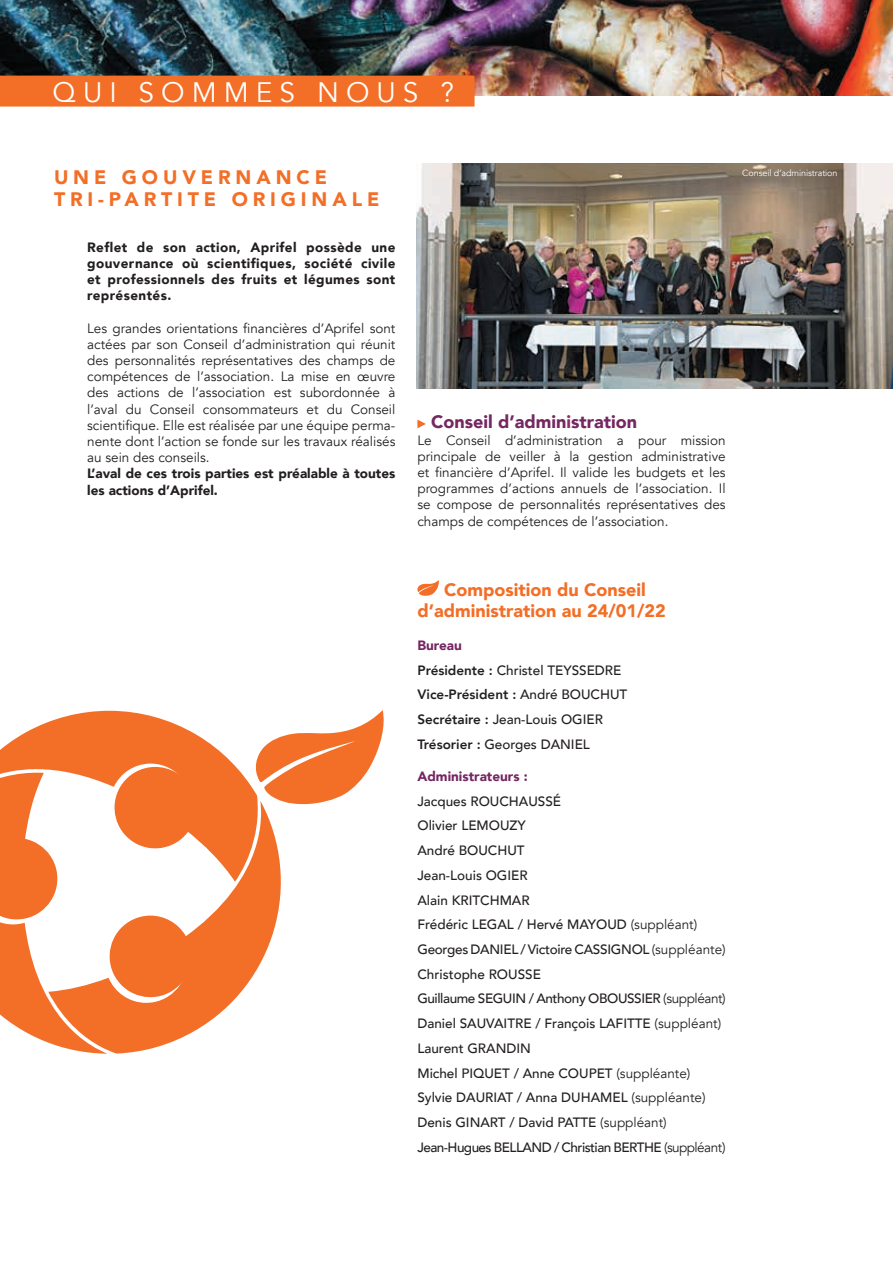
<style>
.page{position:relative;width:893px;height:1263px;background:#fff}
.page>*{position:absolute;margin:0;border:0;box-sizing:border-box;transform-origin:0 0}
.t1{font:28.2px "Avenir";letter-spacing:.25em;color:#fff}
.t2{font:900 19.5px/22.5px "Avenir";letter-spacing:.25em;color:#f36e26}
.t3{font:900 18px/21.6px "Avenir";color:#f36e26;text-align:center}
.t4{font:900 18px "Avenir";color:#752761}
.t5{font:15px "Avenir";letter-spacing:.25em;color:#fff}
.t6{font:13.5px/16.2px "Avenir";color:#231f20;text-align:justify}
.t7{font:500 13.5px/24.8px "Avenir";color:#231f20}
.t8{font:900 13.5px/16.2px "Avenir";color:#231f20;text-align:justify}
.t9{font:900 13.5px "Avenir";color:#752761}
.t10{font:9px "Avenir";letter-spacing:-.01em;color:#fff}
.s1{color:#8f2e67}
.s2{font-weight:900;color:#752761}
.s3{font-weight:800}
.s4{font-weight:400}
</style>
<div class="page">
<svg style="left:0;top:710px;width:384px;height:344px"></svg>
<img style="left:417px;top:164px;width:476px;height:225px">
<svg style="left:417px;top:420px;width:9px;height:8px"></svg>
<svg style="left:417px;top:580px;width:22px;height:16px"></svg>
<img style="left:0;top:0;width:893px;height:96px">
<div style="left:0;top:76px;width:475px;height:31px;background:#f36e26"></div>
<h1 class="t1" style="left:53px;top:76px;width:403px">QUI SOMMES NOUS ?</h1>
<p class="t5" style="left:53px;top:86px;width:88px">PARTIE 1</p>
<h2 class="t2" style="left:54px;top:165px;width:327px">UNE GOUVERNANCE<br>TRI-PARTITE ORIGINALE</h2>
<p class="t10" style="left:742px;top:167px;width:97px">Conseil d’administration</p>
<p class="t8" style="left:87px;top:238px;width:310px">Reflet de son action, Aprifel possède une gouvernance où scientifiques, société civile et professionnels des fruits et légumes sont représentés.</p>
<p class="t6" style="left:87px;top:320px;width:310px">Les grandes orientations financières d’Aprifel sont actées par son Conseil d’administration qui réunit des personnalités représentatives des champs de compétences de l’association. La mise en œuvre des actions de l’association est subordonnée à l’aval du Conseil consommateurs et du Conseil scientifique. Elle est réalisée par une équipe perma&shy;nente dont l’action se fonde sur les travaux réalisés au sein des conseils.</p>
<p class="t8" style="left:87px;top:465px;width:310px">L’aval de ces trois parties est préalable à toutes les actions d’Aprifel.</p>
<h3 class="t4" style="left:431px;top:407px;width:207px">Conseil d’admin<span class="s1">i</span>stration</h3>
<p class="t6" style="left:417px;top:432px;width:310px">Le Conseil d’administration a pour mission principale de veiller à la gestion administrative et financière d’Aprifel. Il valide les budgets et les programmes d’actions annuels de l’association. Il se compose de personnalités représentatives des champs de compétences de l’association.</p>
<h3 class="t3" style="left:417px;top:578px;width:250px">Composition du Conseil d’administration au 24/01/22</h3>
<p class="t7" style="left:417px;top:632px;width:211px"><span class="s2">Bureau<br></span><span class="s3">Présidente :</span> Christel TEYSSEDRE<br><span class="s3">Vice-Président :</span> André BOUCHUT<br><span class="s3">Secrétaire :</span> Jean-Louis OGIER<br><span class="s3">Trésorier :</span> Georges DANIEL</p>
<p class="t9" style="left:417px;top:765px;width:112px">Administrateurs :</p>
<p class="t7" style="left:417px;top:788px;width:310px">Jacques ROUCHAUSSÉ<br>Olivier LEMOUZY<br>André BOUCHUT<br>Jean-Louis OGIER<br>Alain KRITCHMAR<br>Frédéric LEGAL / Hervé MAYOUD <span class="s4">(suppléant)<br></span>Georges DANIEL / Victoire CASSIGNOL <span class="s4">(suppléante)<br></span>Christophe ROUSSE<br>Guillaume SEGUIN / Anthony OBOUSSIER <span class="s4">(suppléant)<br></span>Daniel SAUVAITRE / François LAFITTE <span class="s4">(suppléant)<br></span>Laurent GRANDIN<br>Michel PIQUET / Anne COUPET <span class="s4">(suppléante)<br></span>Sylvie DAURIAT / Anna DUHAMEL <span class="s4">(suppléante)<br></span>Denis GINART / David PATTE <span class="s4">(suppléant)<br></span>Jean-Hugues BELLAND / Christian BERTHE <span class="s4">(suppléant)</span></p>
</div>
